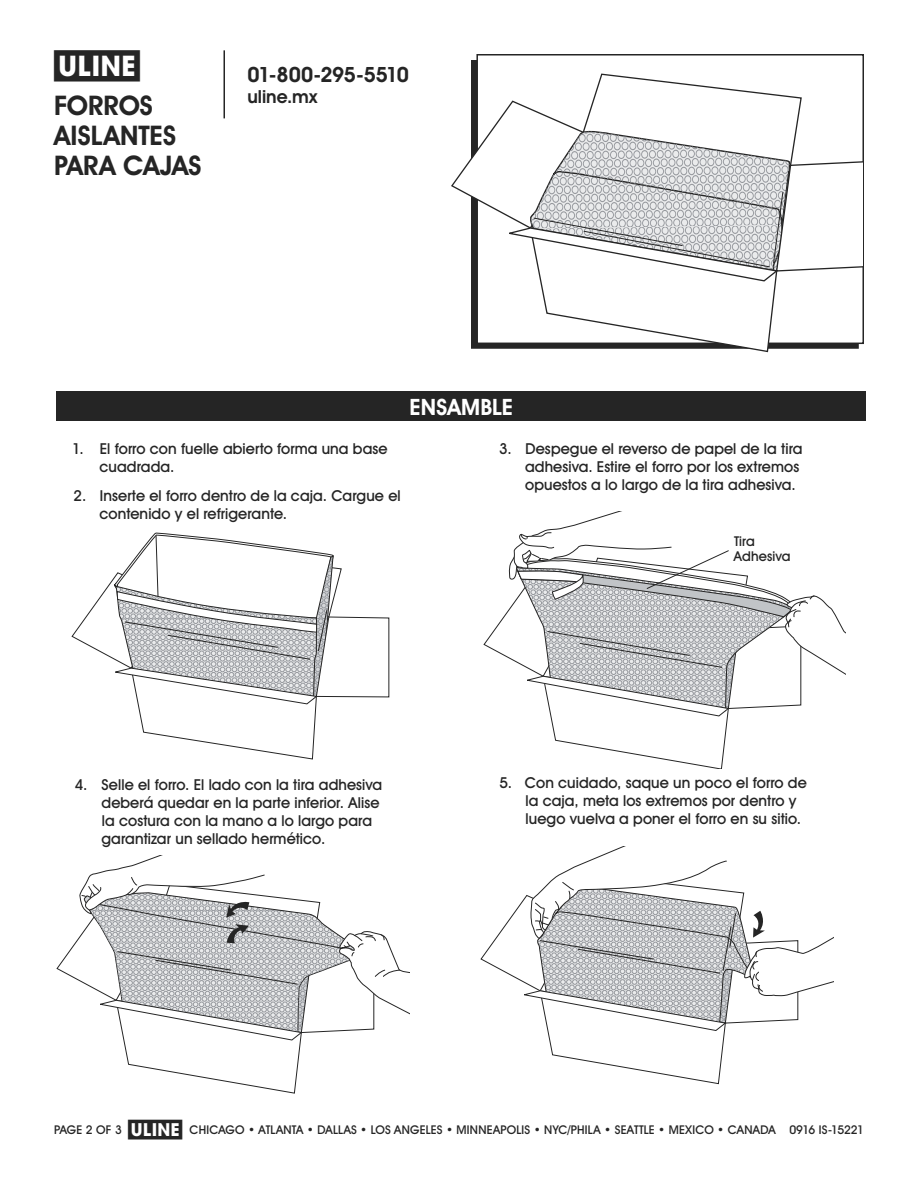
<style>
.page{position:relative;width:918px;height:1188px;background:#fff}
.page>*{position:absolute;margin:0;border:0;box-sizing:border-box;transform-origin:0 0}
.t1{font:700 28.5px "Uline Two Knine";color:#252525}
.t2{font:700 27px/30px "Uline Two Knine";letter-spacing:.005em;color:#252525}
.t3{font:700 22.5px "Uline Two Knine";letter-spacing:.01em;color:#fff}
.t4{font:700 21px "Uline Two Knine";letter-spacing:-.025em;color:#252525}
.t5{font:700 18px "Uline Two Knine";color:#252525}
.t6{font:15px/18px "Uline Two Knine";letter-spacing:.005em;color:#252525}
.t7{font:13.5px/15px "Uline Two Knine";letter-spacing:.005em;color:#252525}
.t8{font:12px "Uline Two Knine";letter-spacing:.015em;color:#252525}
.t9{font:12px "Uline Two Knine";letter-spacing:-.035em;color:#252525}
.s1{font-size:18px}
</style>
<div class="page">
<hr style="left:224px;top:50px;width:1px;height:68px;background:#252525">
<svg style="left:451px;top:74px;width:411px;height:278px"></svg>
<svg style="left:71px;top:533px;width:319px;height:227px"></svg>
<svg style="left:483px;top:512px;width:362px;height:256px"></svg>
<svg style="left:56px;top:855px;width:354px;height:239px"></svg>
<svg style="left:480px;top:846px;width:354px;height:238px"></svg>
<div style="left:56px;top:391px;width:810px;height:30px;background:#252525"></div>
<h1 class="t1" style="left:54px;top:49px;width:87px">π</h1>
<h2 class="t2" style="left:54px;top:90px;width:149px">FORROS<br>AISLANTES<br>PARA CAJAS</h2>
<h3 class="t4" style="left:247px;top:62px;width:163px">01-800-295-5510</h3>
<p class="t5" style="left:247px;top:86px;width:71px">uline.mx</p>
<h3 class="t3" style="left:410px;top:393px;width:105px">ENSAMBLE</h3>
<p class="t6" style="left:100px;top:440px;width:290px;text-indent:-28px">1. El forro con fuelle abierto forma una base cuadrada.</p>
<p class="t6" style="left:100px;top:487px;width:303px;text-indent:-26px">2. Inserte el forro dentro de la caja. Cargue el contenido y el refrigerante.</p>
<p class="t6" style="left:525px;top:440px;width:279px;text-indent:-26px">3. Despegue el reverso de papel de la tira adhesiva. Estire el forro por los extremos opuestos a lo largo de la tira adhesiva.</p>
<p class="t7" style="left:734px;top:534px;width:58px">Tira<br>Adhesiva</p>
<p class="t6" style="left:102px;top:776px;width:282px;text-indent:-27px">4. Selle el forro. El lado con la tira adhesiva deberá quedar en la parte inferior. Alise la costura con la mano a lo largo para garantizar un sellado hermético.</p>
<p class="t6" style="left:526px;top:773px;width:283px;text-indent:-26px">5. Con cuidado, saque un poco el forro de la caja, meta los extremos por dentro y luego vuelva a poner el forro en su sitio.</p>
<p class="t8" style="left:128px;top:1122px;width:649px"><span class="s1">π</span> CHICAGO • ATLANTA • DALLAS • LOS ANGELES • MINNEAPOLIS • NYC/PHILA • SEATTLE • MEXICO • CANADA</p>
<p class="t8" style="left:54px;top:1122px;width:69px">PAGE 2 OF 3</p>
<p class="t9" style="left:789px;top:1122px;width:76px">0916 IS-15221</p>
</div>
